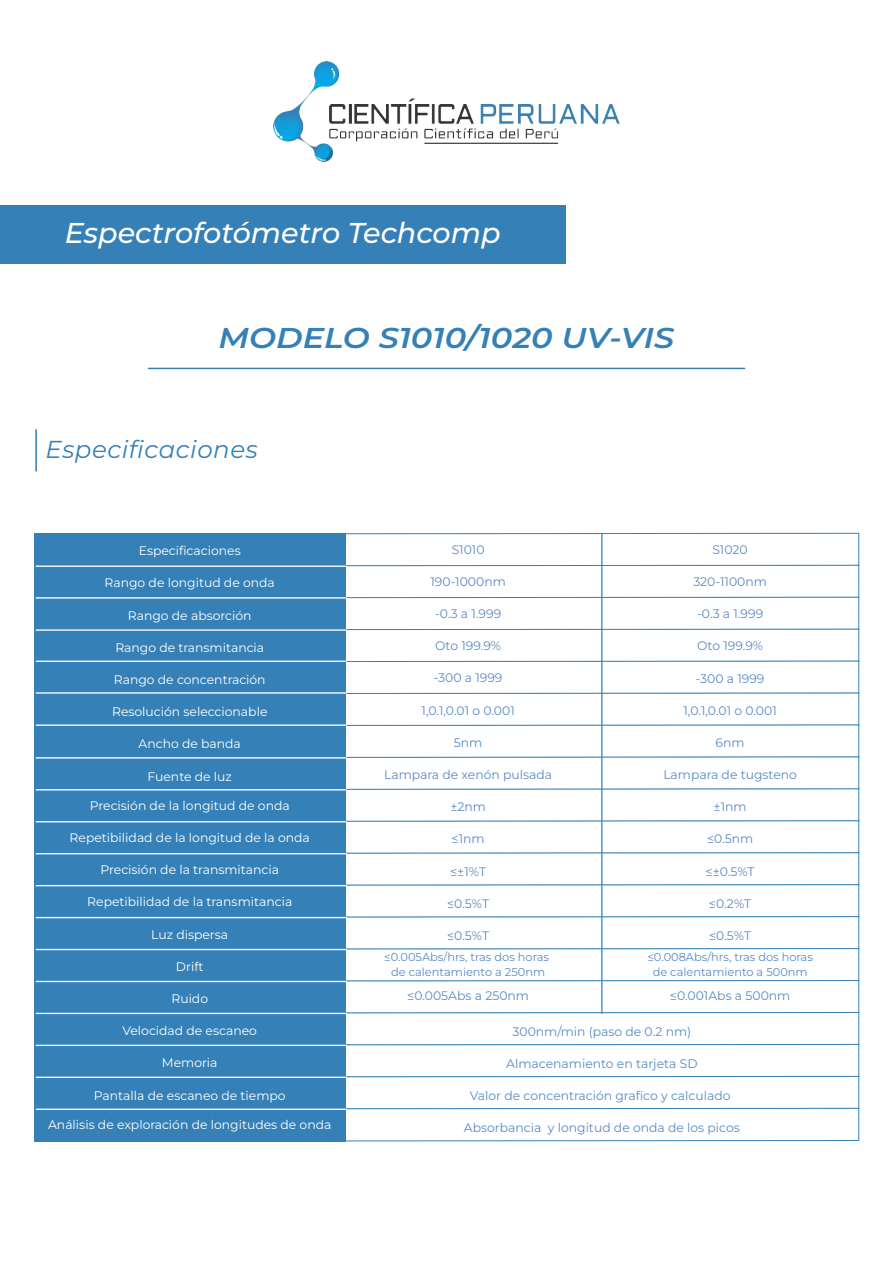
<style>
.page{position:relative;width:893px;height:1263px;background:#fff}
.page>*{position:absolute;margin:0;border:0;box-sizing:border-box;transform-origin:0 0}
.t1{font:italic 100 28.65px "Montserrat";color:#fff}
.t2{font:italic 100 28.65px "Montserrat";color:#3581b7;scale:1.12 1}
.t3{font:italic 100 24.45px "Montserrat";letter-spacing:.025em;color:#3581b7}
.t4{font:100 12.3px "Montserrat";color:#598bc4}
.t5{font:100 12.3px "Montserrat";color:#fff}
.t6{font:100 11.4px/14.7px "Montserrat";color:#598bc4;text-align:center}
</style>
<div class="page">
<hr style="left:148px;top:368px;width:597px;height:1px;background:#3580b0">
<div style="left:0;top:205px;width:565px;height:58px;background:#3581b7"></div>
<img style="left:274px;top:61px;width:345px;height:101px">
<hr style="left:35px;top:429px;width:2px;height:42px;background:#3580b0">
<svg style="left:344px;top:532px;width:516px;height:610px"></svg>
<div style="left:34px;top:533px;width:311px;height:608px;background:#3581b7"></div>
<hr style="left:36px;top:565px;width:311px;height:2px;background:#fff">
<hr style="left:36px;top:629px;width:311px;height:2px;background:#fff">
<hr style="left:36px;top:597px;width:311px;height:1px;background:#fff">
<hr style="left:36px;top:661px;width:311px;height:1px;background:#fff">
<hr style="left:36px;top:724px;width:311px;height:2px;background:#fff">
<hr style="left:36px;top:692px;width:311px;height:2px;background:#fff">
<hr style="left:36px;top:757px;width:311px;height:1px;background:#fff">
<hr style="left:36px;top:821px;width:311px;height:1px;background:#fff">
<hr style="left:36px;top:789px;width:311px;height:1px;background:#fff">
<hr style="left:36px;top:853px;width:311px;height:1px;background:#fff">
<hr style="left:36px;top:917px;width:311px;height:1px;background:#fff">
<hr style="left:36px;top:885px;width:311px;height:1px;background:#fff">
<hr style="left:36px;top:949px;width:311px;height:1px;background:#fff">
<hr style="left:36px;top:1013px;width:311px;height:1px;background:#fff">
<hr style="left:36px;top:981px;width:311px;height:1px;background:#fff">
<hr style="left:36px;top:1045px;width:311px;height:1px;background:#fff">
<hr style="left:36px;top:1108px;width:311px;height:2px;background:#fff">
<hr style="left:36px;top:1077px;width:311px;height:1px;background:#fff">
<hr style="left:601px;top:534px;width:1px;height:480px;background:#3581b7">
<h1 class="t1" style="left:65px;top:213px;width:437px">Espectrofotómetro Techcomp</h1>
<h1 class="t2" style="left:218px;top:318px;width:408px">MODELO S1010/1020 UV-VIS</h1>
<h2 class="t3" style="left:46px;top:433px;width:214px">Especificaciones</h2>
<p class="t5" style="left:139px;top:543px;width:103px">Especificaciones</p>
<p class="t5" style="left:105px;top:575px;width:172px">Rango de longitud de onda</p>
<p class="t5" style="left:128px;top:607px;width:125px">Rango de absorción</p>
<p class="t5" style="left:115px;top:639px;width:150px">Rango de transmitancia</p>
<p class="t5" style="left:114px;top:671px;width:153px">Rango de concentración</p>
<p class="t5" style="left:112px;top:703px;width:157px">Resolución seleccionable</p>
<p class="t5" style="left:139px;top:736px;width:104px">Ancho de banda</p>
<p class="t5" style="left:148px;top:768px;width:86px">Fuente de luz</p>
<p class="t5" style="left:90px;top:797px;width:201px">Precisión de la longitud de onda</p>
<p class="t5" style="left:70px;top:829px;width:242px">Repetibilidad de la longitud de la onda</p>
<p class="t5" style="left:101px;top:862px;width:180px">Precisión de la transmitancia</p>
<p class="t5" style="left:87px;top:894px;width:207px">Repetibilidad de la transmitancia</p>
<p class="t5" style="left:151px;top:926px;width:78px">Luz dispersa</p>
<p class="t5" style="left:176px;top:958px;width:29px">Drift</p>
<p class="t5" style="left:171px;top:990px;width:38px">Ruido</p>
<p class="t5" style="left:123px;top:1023px;width:136px">Velocidad de escaneo</p>
<p class="t5" style="left:162px;top:1055px;width:57px">Memoria</p>
<p class="t5" style="left:94px;top:1087px;width:193px">Pantalla de escaneo de tiempo</p>
<p class="t5" style="left:48px;top:1116px;width:285px">Análisis de exploración de longitudes de onda</p>
<p class="t4" style="left:452px;top:541px;width:34px">S1010</p>
<p class="t4" style="left:430px;top:573px;width:77px">190-1000nm</p>
<p class="t4" style="left:435px;top:605px;width:68px">-0.3 a 1.999</p>
<p class="t4" style="left:435px;top:638px;width:68px">Oto 199.9%</p>
<p class="t4" style="left:434px;top:670px;width:70px">-300 a 1999</p>
<p class="t4" style="left:422px;top:702px;width:95px">1,0.1,0.01 o 0.001</p>
<p class="t4" style="left:454px;top:734px;width:30px">5nm</p>
<p class="t4" style="left:384px;top:766px;width:170px">Lampara de xenón pulsada</p>
<p class="t4" style="left:450px;top:799px;width:37px">±2nm</p>
<p class="t4" style="left:452px;top:831px;width:35px">≤1nm</p>
<p class="t4" style="left:450px;top:863px;width:38px">≤±1%T</p>
<p class="t4" style="left:447px;top:895px;width:44px">≤0.5%T</p>
<p class="t4" style="left:447px;top:927px;width:44px">≤0.5%T</p>
<p class="t6" style="left:384px;top:949px;width:166px">≤0.005Abs/hrs, tras dos horas de calentamiento a 250nm</p>
<p class="t4" style="left:407px;top:987px;width:123px">≤0.005Abs a 250nm</p>
<p class="t4" style="left:712px;top:541px;width:37px">S1020</p>
<p class="t4" style="left:693px;top:573px;width:75px">320-1100nm</p>
<p class="t4" style="left:697px;top:606px;width:68px">-0.3 a 1.999</p>
<p class="t4" style="left:697px;top:638px;width:68px">Oto 199.9%</p>
<p class="t4" style="left:696px;top:670px;width:70px">-300 a 1999</p>
<p class="t4" style="left:683px;top:702px;width:95px">1,0.1,0.01 o 0.001</p>
<p class="t4" style="left:716px;top:734px;width:31px">6nm</p>
<p class="t4" style="left:663px;top:766px;width:135px">Lampara de tugsteno</p>
<p class="t4" style="left:714px;top:799px;width:35px">±1nm</p>
<p class="t4" style="left:707px;top:831px;width:48px">≤0.5nm</p>
<p class="t4" style="left:706px;top:863px;width:51px">≤±0.5%T</p>
<p class="t4" style="left:709px;top:895px;width:44px">≤0.2%T</p>
<p class="t4" style="left:709px;top:927px;width:44px">≤0.5%T</p>
<p class="t6" style="left:647px;top:949px;width:167px">≤0.008Abs/hrs, tras dos horas de calentamiento a 500nm</p>
<p class="t4" style="left:670px;top:987px;width:122px">≤0.001Abs a 500nm</p>
<p class="t4" style="left:513px;top:1023px;width:180px">300nm/min (paso de 0.2 nm)</p>
<p class="t4" style="left:506px;top:1055px;width:193px">Almacenamiento en tarjeta SD</p>
<p class="t4" style="left:470px;top:1087px;width:262px">Valor de concentración grafico y calculado</p>
<p class="t4" style="left:464px;top:1119px;width:278px">Absorbancia y longitud de onda de los picos</p>
</div>
